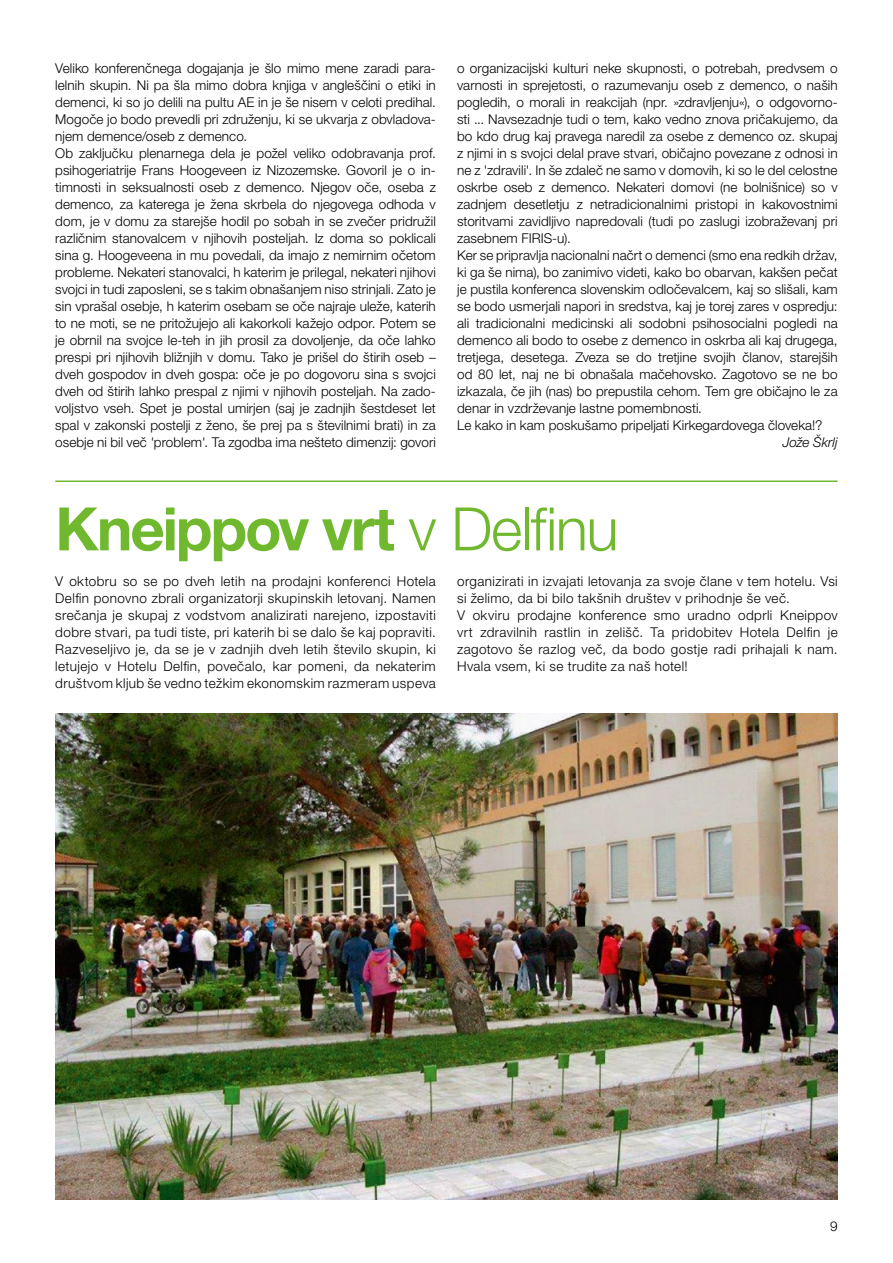
<style>
.page{position:relative;width:893px;height:1263px;background:#fff}
.page>*{position:absolute;margin:0;border:0;box-sizing:border-box;transform-origin:0 0}
.t1{font:700 60px "Helvetica Neue LT Pro";letter-spacing:-.035em;color:#70b92f}
.t2{font:300 13.5px/17px "Helvetica Neue LT Pro";letter-spacing:.005em;color:#000}
.t3{font:300 13.5px/17px "Helvetica Neue LT Pro";letter-spacing:.03em;color:#000}
.t4{font:italic 300 13.5px "Helvetica Neue LT Pro";color:#000}
.s1{font-style:italic}
.s2{font-weight:300}
</style>
<div class="page">
<hr style="left:55px;top:480px;width:783px;height:2px;background:#70b92f">
<img style="left:55px;top:714px;width:783px;height:485px">
<p class="t2" style="left:55px;top:60px;width:382px">Veliko konferenčnega dogajanja je šlo mimo mene zaradi para&shy;lelnih skupin. Ni pa šla mimo dobra knjiga v angleščini o etiki in demenci, ki so jo delili na pultu AE in je še nisem v celoti predihal.<br>Mogoče jo bodo prevedli pri združenju, ki se ukvarja z obvladova&shy;njem demence/oseb z demenco.<br>Ob zaključku plenarnega dela je požel veliko odobravanja prof. psihogeriatrije Frans Hoogeveen iz Nizozemske. Govoril je o in&shy;timnosti in seksualnosti oseb z demenco. Njegov oče, oseba z demenco, za katerega je žena skrbela do njegovega odhoda v dom, je v domu za starejše hodil po sobah in se zvečer pridružil različnim stanovalcem v njihovih posteljah. Iz doma so poklicali sina g. Hoogeveena in mu povedali, da imajo z nemirnim očetom probleme. Nekateri stanovalci, h katerim je prilegal, nekateri njihovi svojci in tudi zaposleni, se s takim obnašanjem niso strinjali. Zato je sin vprašal osebje, h katerim osebam se oče najraje uleže, katerih to ne moti, se ne pritožujejo ali kakorkoli kažejo odpor. Potem se je obrnil na svojce le-teh in jih prosil za dovoljenje, da oče lahko prespi pri njihovih bližnjih v domu. Tako je prišel do štirih oseb – dveh gospodov in dveh gospa: oče je po dogovoru sina s svojci dveh od štirih lahko prespal z njimi v njihovih posteljah. Na zado&shy;voljstvo vseh. Spet je postal umirjen (saj je zadnjih šestdeset let spal v zakonski postelji z ženo, še prej pa s številnimi brati) in za osebje ni bil več <span class="s1">'</span>problem<span class="s1">'</span>. Ta zgodba ima nešteto dimenzij: govori</p>
<p class="t2" style="left:457px;top:60px;width:382px">o organizacijski kulturi neke skupnosti, o potrebah, predvsem o varnosti in sprejetosti, o razumevanju oseb z demenco, o naših pogledih, o morali in reakcijah (npr. »zdravljenju«), o odgovorno&shy;sti ... Navsezadnje tudi o tem, kako vedno znova pričakujemo, da bo kdo drug kaj pravega naredil za osebe z demenco oz. skupaj z njimi in s svojci delal prave stvari, običajno povezane z odnosi in ne z 'zdravili'. In še zdaleč ne samo v domovih, ki so le del celostne oskrbe oseb z demenco. Nekateri domovi (ne bolnišnice) so v zadnjem desetletju z netradicionalnimi pristopi in kakovostnimi storitvami zavidljivo napredovali (tudi po zaslugi izobraževanj pri zasebnem FIRIS-u).<br>Ker se pripravlja nacionalni načrt o demenci (smo ena redkih držav, ki ga še nima), bo zanimivo videti, kako bo obarvan, kakšen pečat je pustila konferenca slovenskim odločevalcem, kaj so slišali, kam se bodo usmerjali napori in sredstva, kaj je torej zares v ospredju: ali tradicionalni medicinski ali sodobni psihosocialni pogledi na demenco ali bodo to osebe z demenco in oskrba ali kaj drugega, tretjega, desetega. Zveza se do tretjine svojih članov, starejših od 80 let, naj ne bi obnašala mačehovsko. Zagotovo se ne bo izkazala, če jih (nas) bo prepustila cehom. Tem gre običajno le za denar in vzdrževanje lastne pomembnosti.<br>Le kako in kam poskušamo pripeljati Kirkegardovega človeka!?</p>
<p class="t4" style="left:783px;top:435px;width:56px">Jože Škrlj</p>
<h1 class="t1" style="left:55px;top:492px;width:565px">Kneippov vrt <span class="s2">v Delfinu</span></h1>
<p class="t2" style="left:55px;top:572px;width:382px;text-align:justify">V oktobru so se po dveh letih na prodajni konferenci Hotela Delfin ponovno zbrali organizatorji skupinskih letovanj. Namen srečanja je skupaj z vodstvom analizirati narejeno, izpostaviti dobre stvari, pa tudi tiste, pri katerih bi se dalo še kaj popraviti.<br>Razveseljivo je, da se je v zadnjih dveh letih število skupin, ki letujejo v Hotelu Delfin, povečalo, kar pomeni, da nekaterim društvom kljub še vedno težkim ekonomskim razmeram uspeva</p>
<p class="t3" style="left:457px;top:572px;width:382px">organizirati in izvajati letovanja za svoje člane v tem hotelu. Vsi si želimo, da bi bilo takšnih društev v prihodnje še več.<br>V okviru prodajne konference smo uradno odprli Kneippov vrt zdravilnih rastlin in zelišč. Ta pridobitev Hotela Delfin je zagotovo še razlog več, da bodo gostje radi prihajali k nam.<br>Hvala vsem, ki se trudite za naš hotel!</p>
<p class="t2" style="left:830px;top:1217px;width:9px">9</p>
</div>
